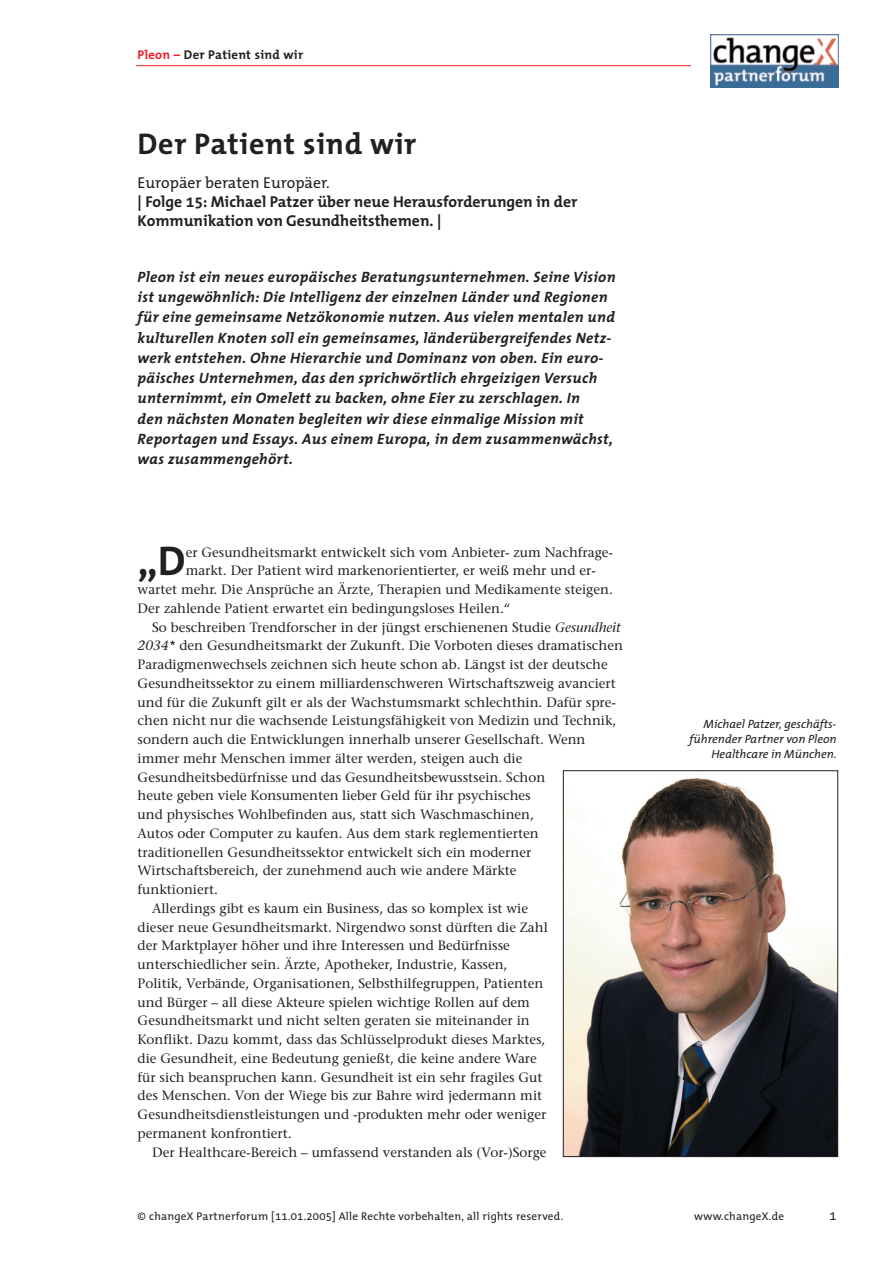
<style>
.page{position:relative;width:893px;height:1262px;background:#fff}
.page>*{position:absolute;margin:0;border:0;box-sizing:border-box;transform-origin:0 0}
.t1{font:700 41.7px "The Mix Expo";color:#231f20}
.t2{font:700 30px "The Mix Expo";letter-spacing:.02em;color:#231f20}
.t3{font:700 15.75px/18.9px "The Mix Expo";color:#231f20}
.t4{font:15.75px "The Mix Expo";color:#231f20}
.t5{font:italic 700 15px/20.2px "The Mix Expo";letter-spacing:.02em;color:#231f20}
.t6{font:13.5px "Stone Serif";color:#231f20}
.t7{font:700 12.75px "The Mix Expo";letter-spacing:.02em;color:#231f20}
.t8{font:12.75px "The Mix Expo";color:#231f20}
.t9{font:italic 12px/15.5px "The Mix Expo";color:#231f20;text-align:right}
.t10{font:11.25px "The Mix Expo";letter-spacing:.02em;color:#231f20}
.s1{color:#ee1e24}
.s2{font-style:italic}
</style>
<div class="page">
<div style="left:709px;top:34px;width:133px;height:56px;background:linear-gradient(to right,#fff,#fff)"></div>
<img style="left:710px;top:35px;width:128px;height:53px">
<hr style="left:136px;top:65px;width:555px;height:1px;background:#ee1e24">
<img style="left:565px;top:778px;width:271px;height:377px">
<div style="left:563px;top:770px;width:275px;height:387px;border:1px solid #231f20"></div>
<p class="t7" style="left:138px;top:50px;width:167px"><span class="s1">Pleon –</span> Der Patient sind wir</p>
<h2 class="t2" style="left:138px;top:132px;width:280px">Der Patient sind wir</h2>
<p class="t4" style="left:138px;top:176px;width:194px">Europäer beraten Europäer.</p>
<p class="t3" style="left:138px;top:193px;width:441px">| Folge 15: Michael Patzer über neue Herausforderungen in der<br>Kommunikation von Gesundheitsthemen. |</p>
<p class="t5" style="left:138px;top:268px;width:479px">Pleon ist ein neues europäisches Beratungsunternehmen. Seine Vision ist ungewöhnlich: Die Intelligenz der einzelnen Länder und Regionen für eine gemeinsame Netzökonomie nutzen. Aus vielen mentalen und kulturellen Knoten soll ein gemeinsames, länderübergreifendes Netz&shy;werk entstehen. Ohne Hierarchie und Dominanz von oben. Ein euro&shy;päisches Unternehmen, das den sprichwörtlich ehrgeizigen Versuch unternimmt, ein Omelett zu backen, ohne Eier zu zerschlagen. In<br>den nächsten Monaten begleiten wir diese einmalige Mission mit Reportagen und Essays. Aus einem Europa, in dem zusammenwächst, was zusammengehört.</p>
<h1 class="t1" style="left:138px;top:544px;width:50px">„D</h1>
<p class="t6" style="left:186px;top:546px;width:429px">er Gesundheitsmarkt entwickelt sich vom Anbieter- zum Nachfrage-</p>
<p class="t6" style="left:186px;top:565px;width:412px">markt. Der Patient wird markenorientierter, er weiß mehr und er-</p>
<p class="t6" style="left:138px;top:584px;width:477px">wartet mehr. Die Ansprüche an Ärzte, Therapien und Medikamente steigen.</p>
<p class="t6" style="left:138px;top:603px;width:374px">Der zahlende Patient erwartet ein bedingungsloses Heilen.“</p>
<p class="t6" style="left:152px;top:621px;width:470px">So beschreiben Trendforscher in der jüngst erschienenen Studie <span class="s2">Gesundheit</span></p>
<p class="t6" style="left:138px;top:640px;width:487px"><span class="s2">2034</span>* den Gesundheitsmarkt der Zukunft. Die Vorboten dieses dramatischen</p>
<p class="t6" style="left:138px;top:659px;width:471px">Paradigmenwechsels zeichnen sich heute schon ab. Längst ist der deutsche</p>
<p class="t6" style="left:138px;top:678px;width:479px">Gesundheitssektor zu einem milliardenschweren Wirtschaftszweig avanciert</p>
<p class="t6" style="left:138px;top:696px;width:480px">und für die Zukunft gilt er als der Wachstumsmarkt schlechthin. Dafür spre-</p>
<p class="t6" style="left:138px;top:715px;width:480px">chen nicht nur die wachsende Leistungsfähigkeit von Medizin und Technik,</p>
<p class="t6" style="left:138px;top:734px;width:449px">sondern auch die Entwicklungen innerhalb unserer Gesellschaft. Wenn</p>
<p class="t6" style="left:138px;top:753px;width:386px">immer mehr Menschen immer älter werden, steigen auch die</p>
<p class="t6" style="left:138px;top:771px;width:409px">Gesundheitsbedürfnisse und das Gesundheitsbewusstsein. Schon</p>
<p class="t6" style="left:138px;top:790px;width:394px">heute geben viele Konsumenten lieber Geld für ihr psychisches</p>
<p class="t6" style="left:138px;top:809px;width:398px">und physisches Wohlbefinden aus, statt sich Waschmaschinen,</p>
<p class="t6" style="left:138px;top:828px;width:402px">Autos oder Computer zu kaufen. Aus dem stark reglementierten</p>
<p class="t6" style="left:138px;top:846px;width:395px">traditionellen Gesundheitssektor entwickelt sich ein moderner</p>
<p class="t6" style="left:138px;top:865px;width:380px">Wirtschaftsbereich, der zunehmend auch wie andere Märkte</p>
<p class="t6" style="left:138px;top:884px;width:82px">funktioniert.</p>
<p class="t6" style="left:152px;top:903px;width:377px">Allerdings gibt es kaum ein Business, das so komplex ist wie</p>
<p class="t6" style="left:138px;top:921px;width:411px">dieser neue Gesundheitsmarkt. Nirgendwo sonst dürften die Zahl</p>
<p class="t6" style="left:138px;top:940px;width:374px">der Marktplayer höher und ihre Interessen und Bedürfnisse</p>
<p class="t6" style="left:138px;top:959px;width:371px">unterschiedlicher sein. Ärzte, Apotheker, Industrie, Kassen,</p>
<p class="t6" style="left:138px;top:978px;width:407px">Politik, Verbände, Organisationen, Selbsthilfegruppen, Patienten</p>
<p class="t6" style="left:138px;top:996px;width:394px">und Bürger – all diese Akteure spielen wichtige Rollen auf dem</p>
<p class="t6" style="left:138px;top:1015px;width:393px">Gesundheitsmarkt und nicht selten geraten sie miteinander in</p>
<p class="t6" style="left:138px;top:1034px;width:409px">Konflikt. Dazu kommt, dass das Schlüsselprodukt dieses Marktes,</p>
<p class="t6" style="left:138px;top:1053px;width:400px">die Gesundheit, eine Bedeutung genießt, die keine andere Ware</p>
<p class="t6" style="left:138px;top:1071px;width:406px">für sich beanspruchen kann. Gesundheit ist ein sehr fragiles Gut</p>
<p class="t6" style="left:138px;top:1090px;width:406px">des Menschen. Von der Wiege bis zur Bahre wird jedermann mit</p>
<p class="t6" style="left:138px;top:1109px;width:410px">Gesundheitsdienstleistungen und -produkten mehr oder weniger</p>
<p class="t6" style="left:138px;top:1128px;width:155px">permanent konfrontiert.</p>
<p class="t6" style="left:152px;top:1146px;width:396px">Der Healthcare-Bereich – umfassend verstanden als (Vor-)Sorge</p>
<p class="t9" style="left:689px;top:717px;width:148px">Michael Patzer, geschäfts&shy;führender Partner von Pleon<br>Healthcare in München.</p>
<p class="t10" style="left:138px;top:1211px;width:427px">© changeX Partnerforum [11.01.2005] Alle Rechte vorbehalten, all rights reserved.</p>
<p class="t10" style="left:694px;top:1211px;width:91px">www.changeX.de</p>
<p class="t8" style="left:829px;top:1210px;width:9px">1</p>
</div>
